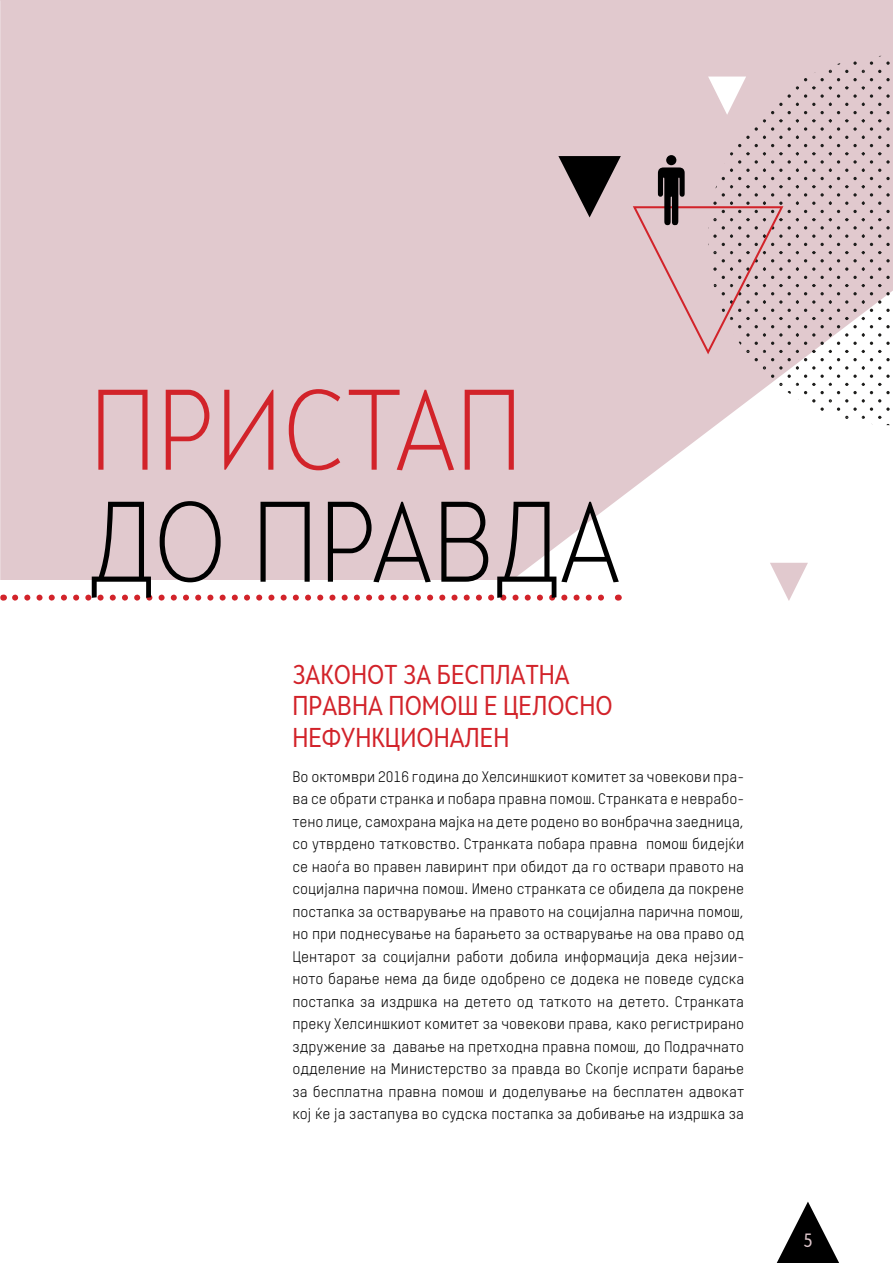
<style>
.page{position:relative;width:893px;height:1263px;background:#fff}
.page>*{position:absolute;margin:0;border:0;box-sizing:border-box;transform-origin:0 0}
.t1{font:300 106.8px "Skola Sans Cn";color:#000}
.t2{font:300 106.8px "Skola Sans Cn";color:#d2232a}
.t3{font:25.5px/31.5px "Skola Sans Cn";color:#d2232a}
.t4{font:18px "Skola Sans Cn";color:#e1c9ce}
.t5{font:15px/22.5px "Oxfam TSTARPRO";color:#000;text-align:justify}
</style>
<div class="page">
<svg style="left:777px;top:1201px;width:62px;height:62px"></svg>
<svg style="left:0;top:0;width:893px;height:580px;background:#e4ced3"></svg>
<svg style="left:558px;top:156px;width:63px;height:61px;background:#706467"></svg>
<svg style="left:770px;top:563px;width:38px;height:38px"></svg>
<svg style="left:15px;top:595px;width:589px;height:6px"></svg>
<svg style="left:631px;top:56px;width:259px;height:369px;background:#dbc5c9"></svg>
<div style="left:666px;top:155px;width:10px;height:10px;background:#000;border-radius:50%"></div>
<h1 class="t2" style="left:89px;top:367px;width:435px">ПРИСТАП</h1>
<h1 class="t1" style="left:89px;top:479px;width:532px">ДО ПРАВДА</h1>
<h2 class="t3" style="left:292px;top:658px;width:322px">ЗАКОНОТ ЗА БЕСПЛАТНА<br>ПРАВНА ПОМОШ Е ЦЕЛОСНО<br>НЕФУНКЦИОНАЛЕН</h2>
<p class="t5" style="left:292px;top:765px;width:453px">Во октомври 2016 година до Хелсиншкиот комитет за човекови пра&shy;ва се обрати странка и побара правна помош. Странката е неврабо&shy;тено лице, самохрана мајка на дете родено во вонбрачна заедница, со утврдено татковство. Странката побара правна помош бидејќи се наоѓа во правен лавиринт при обидот да го оствари правото на социјална парична помош. Имено странката се обидела да покрене постапка за остварување на правото на социјална парична помош, но при поднесување на барањето за остварување на ова право од Центарот за социјални работи добила информација дека нејзии&shy;ното барање нема да биде одобрено се додека не поведе судска постапка за издршка на детето од таткото на детето. Странката преку Хелсиншкиот комитет за човекови права, како регистрирано здружение за давање на претходна правна помош, до Подрачнато одделение на Министерство за правда во Скопје испрати барање за бесплатна правна помош и доделување на бесплатен адвокат кој ќе ја застапува во судска постапка за добивање на издршка за</p>
<p class="t4" style="left:803px;top:1230px;width:11px">5</p>
</div>
